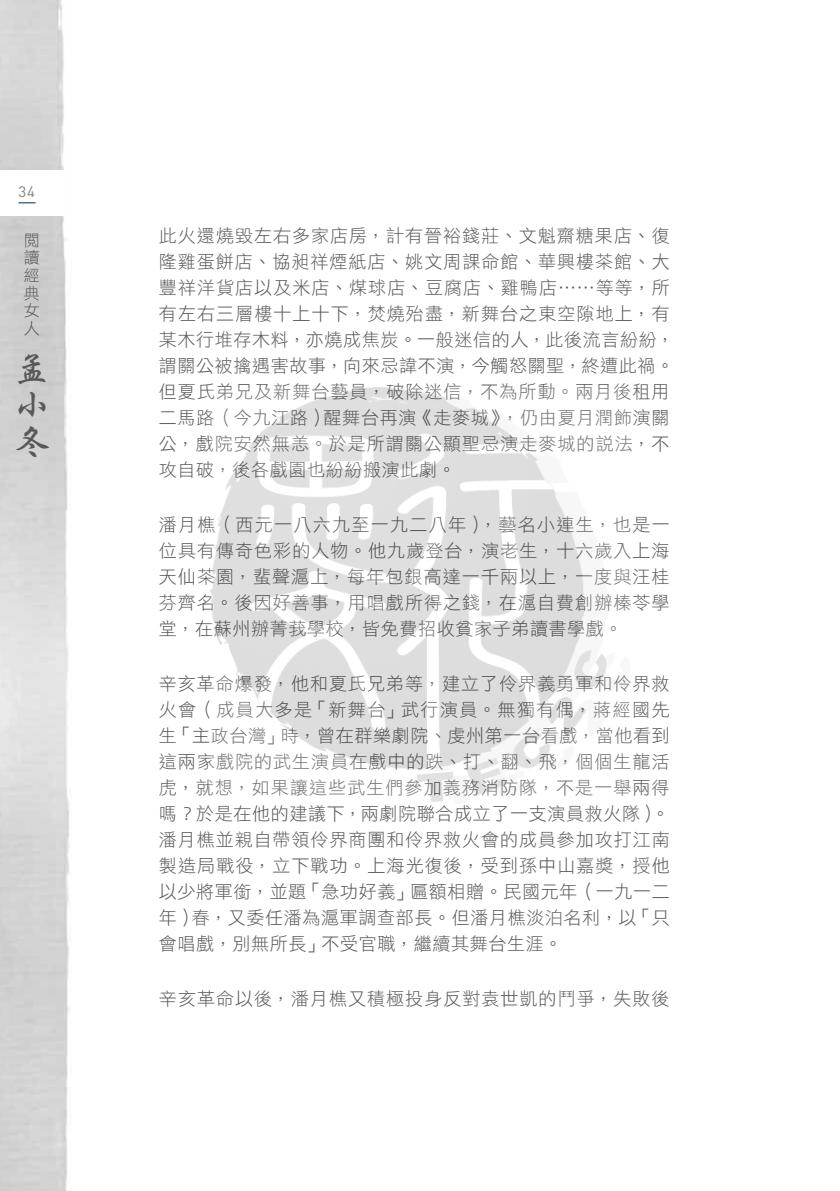
<style>
.page{position:relative;width:840px;height:1191px;background:#fff}
.page>*{position:absolute;margin:0;border:0;box-sizing:border-box;transform-origin:0 0}
.t1{font:36px/36px "Singkai EG Bold Big 5";color:#595757;text-align:justify}
.t2{font:18px/26px "DF Li Hei Std W3";letter-spacing:.055em;color:#595757;text-align:justify}
.t3{font:16px/17.6px "DF Li Hei Std W3";color:#595757;text-align:justify}
.t4{font:15px "DIN Pro";color:#807f80}
</style>
<div class="page">
<img style="left:0;top:0;width:70px;height:1191px">
<div style="left:0;top:170px;width:64px;height:45px;background:#fff"></div>
<svg style="left:18px;top:202px;width:18px;height:1px"></svg>
<img style="left:210px;top:387px;width:397px;height:415px">
<p class="t4" style="left:18px;top:181px;width:18px">34</p>
<p class="t3" style="left:24px;top:231px;width:17px">閱讀經典女人</p>
<h1 class="t1" style="left:14px;top:351px;width:37px">孟小冬</h1>
<p class="t2" style="left:159px;top:223px;width:516px;text-align:left">此火還燒毀左右多家店房，計有晉裕錢莊、文魁齋糖果店、復隆雞蛋餅店、協昶祥煙紙店、姚文周課命館、華興樓茶館、大豐祥洋貨店以及米店、煤球店、豆腐店、雞鴨店……等等，所有左右三層樓十上十下，焚燒殆盡，新舞台之東空隙地上，有某木行堆存木料，亦燒成焦炭。一般迷信的人，此後流言紛紛，謂關公被擒遇害故事，向來忌諱不演，今觸怒關聖，終遭此禍。但夏氏弟兄及新舞台藝員，破除迷信，不為所動。兩月後租用二馬路（今九江路）醒舞台再演《走麥城》，仍由夏月潤飾演關公，戲院安然無恙。於是所謂關公顯聖忌演走麥城的說法，不攻自破，後各戲園也紛紛搬演此劇。</p>
<p class="t2" style="left:159px;top:511px;width:512px">潘月樵（西元一八六九至一九二八年），藝名小連生，也是一位具有傳奇色彩的人物。他九歲登台，演老生，十六歲入上海天仙茶園，蜚聲滬上，每年包銀高達一千兩以上，一度與汪桂芬齊名。後因好善事，用唱戲所得之錢，在滬自費創辦榛苓學堂，在蘇州辦菁莪學校，皆免費招收貧家子弟讀書學戲。</p>
<p class="t2" style="left:159px;top:670px;width:512px">辛亥革命爆發，他和夏氏兄弟等，建立了伶界義勇軍和伶界救火會（成員大多是「新舞台」武行演員。無獨有偶，蔣經國先生「主政台灣」時，曾在群樂劇院、虔州第一台看戲，當他看到這兩家戲院的武生演員在戲中的跌、打、翻、飛，個個生龍活虎，就想，如果讓這些武生們參加義務消防隊，不是一舉兩得嗎？於是在他的建議下，兩劇院聯合成立了一支演員救火隊）。潘月樵並親自帶領伶界商團和伶界救火會的成員參加攻打江南製造局戰役，立下戰功。上海光復後，受到孫中山嘉獎，授他以少將軍銜，並題「急功好義」匾額相贈。民國元年（一九一二年）春，又委任潘為滬軍調查部長。但潘月樵淡泊名利，以「只會唱戲，別無所長」不受官職，繼續其舞台生涯。</p>
<p class="t2" style="left:159px;top:985px;width:512px">辛亥革命以後，潘月樵又積極投身反對袁世凱的鬥爭，失敗後</p>
</div>
